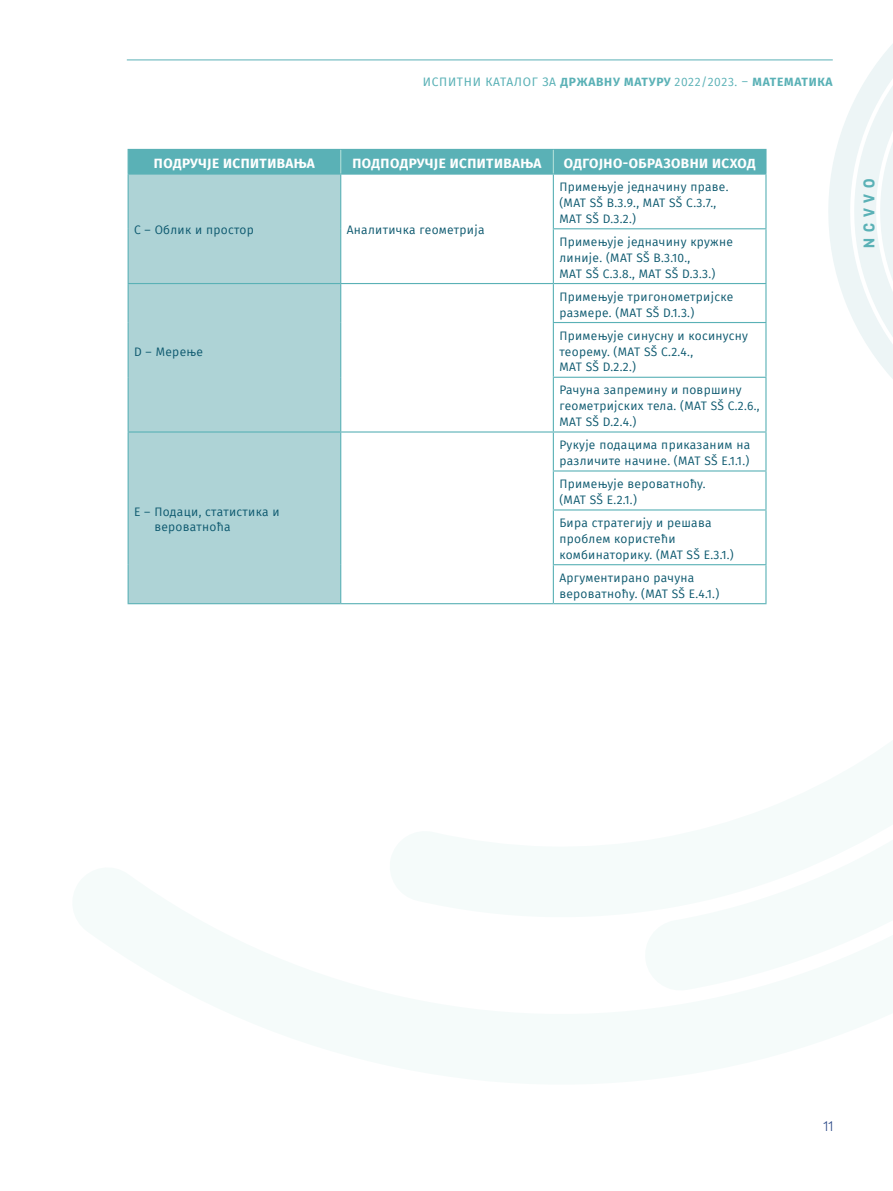
<style>
.page{position:relative;width:893px;height:1191px;background:#fff}
.page>*{position:absolute;margin:0;border:0;box-sizing:border-box;transform-origin:0 0}
.t1{font:15px "Grota Sans Alt Bold 40648";letter-spacing:.395em;color:#5ab1b6}
.NA_tablica{font:700 13.5px "Fira Sans";letter-spacing:.035em;color:#fff}
.t2{font:13.5px "Grota Sans Alt Book 67682";color:#284786}
.Text_tablica_kurent{font:12px/15.8px "Fira Sans";letter-spacing:.025em;color:#0d596f}
.t3{font:700 12px "Fira Sans";letter-spacing:.06em;color:#5ab1b6}
.s1{font-weight:400}
</style>
<div class="page">
<svg style="left:386px;top:44px;width:507px;height:561px"></svg>
<div style="left:129px;top:175px;width:211px;height:428px;background:#aed3d6"></div>
<hr style="left:128px;top:284px;width:1px;height:38px;background:#5ab1b6">
<hr style="left:340px;top:284px;width:1px;height:38px;background:#5ab1b6">
<hr style="left:128px;top:322px;width:1px;height:55px;background:#5ab1b6">
<hr style="left:340px;top:322px;width:1px;height:55px;background:#5ab1b6">
<hr style="left:128px;top:377px;width:1px;height:54px;background:#5ab1b6">
<hr style="left:340px;top:377px;width:1px;height:54px;background:#5ab1b6">
<hr style="left:128px;top:603px;width:213px;height:1px;background:#5ab1b6">
<hr style="left:341px;top:603px;width:212px;height:1px;background:#5ab1b6">
<hr style="left:128px;top:173px;width:213px;height:2px;background:#5ab1b6">
<hr style="left:341px;top:173px;width:212px;height:2px;background:#5ab1b6">
<hr style="left:553px;top:173px;width:213px;height:2px;background:#5ab1b6">
<hr style="left:128px;top:175px;width:1px;height:54px;background:#5ab1b6">
<hr style="left:128px;top:229px;width:1px;height:54px;background:#5ab1b6">
<hr style="left:128px;top:283px;width:213px;height:1px;background:#5ab1b6">
<hr style="left:340px;top:175px;width:1px;height:54px;background:#5ab1b6">
<hr style="left:553px;top:175px;width:1px;height:53px;background:#5ab1b6">
<hr style="left:340px;top:229px;width:1px;height:54px;background:#5ab1b6">
<hr style="left:553px;top:229px;width:1px;height:54px;background:#5ab1b6">
<hr style="left:341px;top:283px;width:212px;height:1px;background:#5ab1b6">
<hr style="left:128px;top:431px;width:213px;height:1px;background:#5ab1b6">
<hr style="left:128px;top:432px;width:1px;height:39px;background:#5ab1b6">
<hr style="left:128px;top:471px;width:1px;height:39px;background:#5ab1b6">
<hr style="left:128px;top:510px;width:1px;height:55px;background:#5ab1b6">
<hr style="left:128px;top:565px;width:1px;height:38px;background:#5ab1b6">
<hr style="left:341px;top:431px;width:212px;height:1px;background:#5ab1b6">
<hr style="left:340px;top:432px;width:1px;height:39px;background:#5ab1b6">
<hr style="left:553px;top:432px;width:1px;height:38px;background:#5ab1b6">
<hr style="left:340px;top:471px;width:1px;height:39px;background:#5ab1b6">
<hr style="left:553px;top:471px;width:1px;height:38px;background:#5ab1b6">
<hr style="left:340px;top:510px;width:1px;height:55px;background:#5ab1b6">
<hr style="left:553px;top:510px;width:1px;height:54px;background:#5ab1b6">
<hr style="left:340px;top:565px;width:1px;height:38px;background:#5ab1b6">
<hr style="left:553px;top:565px;width:1px;height:38px;background:#5ab1b6">
<div style="left:128px;top:149px;width:638px;height:25px;background:#5ab1b6"></div>
<hr style="left:765px;top:175px;width:1px;height:53px;background:#5ab1b6">
<hr style="left:765px;top:229px;width:1px;height:54px;background:#5ab1b6">
<hr style="left:765px;top:284px;width:1px;height:38px;background:#5ab1b6">
<hr style="left:765px;top:323px;width:1px;height:54px;background:#5ab1b6">
<hr style="left:765px;top:378px;width:1px;height:53px;background:#5ab1b6">
<hr style="left:765px;top:432px;width:1px;height:38px;background:#5ab1b6">
<hr style="left:765px;top:471px;width:1px;height:38px;background:#5ab1b6">
<hr style="left:765px;top:510px;width:1px;height:54px;background:#5ab1b6">
<hr style="left:553px;top:564px;width:213px;height:1px;background:#5ab1b6">
<hr style="left:765px;top:565px;width:1px;height:38px;background:#5ab1b6">
<hr style="left:553px;top:603px;width:213px;height:1px;background:#5ab1b6">
<hr style="left:553px;top:228px;width:213px;height:1px;background:#5ab1b6">
<hr style="left:553px;top:283px;width:213px;height:1px;background:#5ab1b6">
<hr style="left:553px;top:284px;width:1px;height:38px;background:#5ab1b6">
<hr style="left:553px;top:322px;width:213px;height:1px;background:#5ab1b6">
<hr style="left:553px;top:323px;width:1px;height:54px;background:#5ab1b6">
<hr style="left:553px;top:377px;width:213px;height:1px;background:#5ab1b6">
<hr style="left:553px;top:378px;width:1px;height:53px;background:#5ab1b6">
<hr style="left:553px;top:431px;width:213px;height:1px;background:#5ab1b6">
<hr style="left:553px;top:470px;width:213px;height:1px;background:#5ab1b6">
<hr style="left:553px;top:509px;width:213px;height:1px;background:#5ab1b6">
<p class="t3" style="left:423px;top:71px;width:411px"><span class="s1">ИСПИТНИ КАТАЛОГ ЗА</span> ДРЖАВНУ МАТУРУ <span class="s1">2022/2023. –</span> МАТЕМАТИКА</p>
<p class="NA_tablica" style="left:154px;top:152px;width:163px">ПОДРУЧЈЕ ИСПИТИВАЊА</p>
<p class="NA_tablica" style="left:352px;top:152px;width:191px">ПОДПОДРУЧЈЕ ИСПИТИВАЊА</p>
<p class="NA_tablica" style="left:564px;top:152px;width:193px">ОДГОЈНО-ОБРАЗОВНИ ИСХОД</p>
<p class="Text_tablica_kurent" style="left:134px;top:222px;width:121px">C – Облик и простор</p>
<p class="Text_tablica_kurent" style="left:347px;top:222px;width:139px">Аналитичка геометрија</p>
<p class="Text_tablica_kurent" style="left:134px;top:343px;width:71px">D – Мерење</p>
<p class="Text_tablica_kurent" style="left:154px;top:503px;width:127px;text-indent:-20px">E – Подаци, статистика и вероватноћа</p>
<p class="Text_tablica_kurent" style="left:559px;top:179px;width:171px">Примењује једначину праве. (MAT SŠ B.3.9., MAT SŠ C.3.7.,<br>MAT SŠ D.3.2.)</p>
<p class="Text_tablica_kurent" style="left:559px;top:234px;width:175px">Примењује једначину кружне линије. (MAT SŠ B.3.10.,<br>MAT SŠ C.3.8., MAT SŠ D.3.3.)</p>
<p class="Text_tablica_kurent" style="left:559px;top:288px;width:175px">Примењује тригонометријске размере. (MAT SŠ D.1.3.)</p>
<p class="Text_tablica_kurent" style="left:559px;top:327px;width:190px">Примењује синусну и косинусну теорему. (MAT SŠ C.2.4.,<br>MAT SŠ D.2.2.)</p>
<p class="Text_tablica_kurent" style="left:559px;top:382px;width:202px">Рачуна запремину и површину геометријских тела. (MAT SŠ C.2.6.,<br>MAT SŠ D.2.4.)</p>
<p class="Text_tablica_kurent" style="left:559px;top:437px;width:192px">Рукује подацима приказаним на различите начине. (MAT SŠ E.1.1.)</p>
<p class="Text_tablica_kurent" style="left:559px;top:476px;width:148px">Примењује вероватноћу. (MAT SŠ E.2.1.)</p>
<p class="Text_tablica_kurent" style="left:559px;top:515px;width:176px">Бира стратегију и решава проблем користећи комбинаторику. (MAT SŠ E.3.1.)</p>
<p class="Text_tablica_kurent" style="left:559px;top:569px;width:161px">Аргументирано рачуна вероватноћу. (MAT SŠ E.4.1.)</p>
<p class="t1" style="left:860px;top:248px;width:71px;rotate:-90deg">NCVVO</p>
<p class="t2" style="left:823px;top:1118px;width:11px">11</p>
</div>
